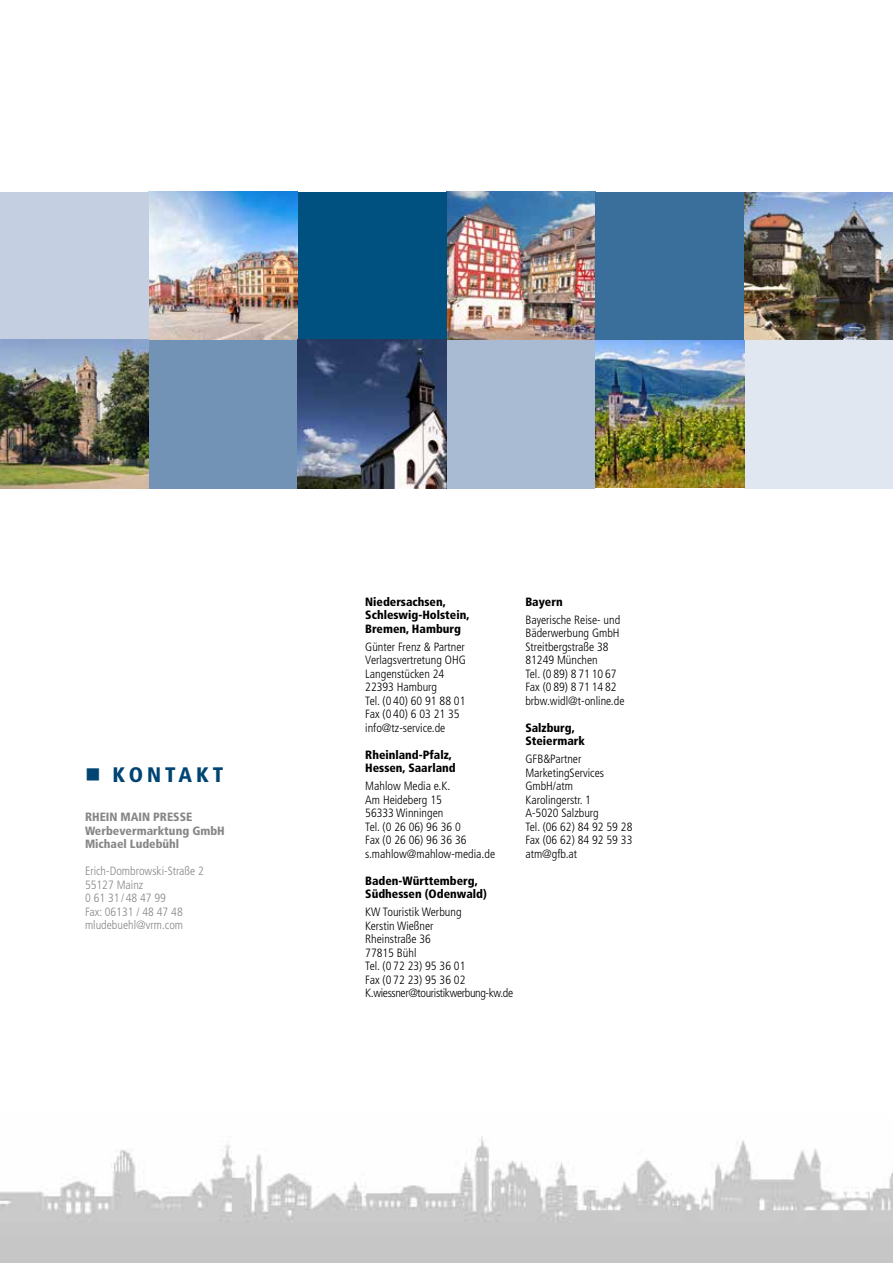
<style>
.page{position:relative;width:893px;height:1263px;background:#fff}
.page>*{position:absolute;margin:0;border:0;box-sizing:border-box;transform-origin:0 0}
.t1{font:900 condensed 21px "Frutiger LT Std";letter-spacing:.19em;color:#004473}
.t2{font:300 condensed 12px/13.5px "Frutiger LT Std";color:#000}
.t3{font:900 condensed 12px/13.5px "Frutiger LT Std";color:#000}
.t4{font:300 condensed 12px/13.5px "Frutiger LT Std";color:#878787}
.t5{font:900 condensed 12px/13.5px "Frutiger LT Std";color:#878787}
</style>
<div class="page">
<img style="left:744px;top:192px;width:149px;height:148px">
<img style="left:446px;top:192px;width:149px;height:148px">
<img style="left:149px;top:192px;width:149px;height:148px">
<div style="left:595px;top:192px;width:149px;height:148px;background:#396f9a"></div>
<div style="left:298px;top:192px;width:148px;height:148px;background:#00517f"></div>
<div style="left:0;top:192px;width:149px;height:148px;background:#c4cfe2"></div>
<div style="left:744px;top:340px;width:149px;height:149px;background:#e1e7f1"></div>
<div style="left:446px;top:340px;width:149px;height:149px;background:#a9bad3"></div>
<div style="left:149px;top:340px;width:149px;height:149px;background:#7292b6"></div>
<img style="left:595px;top:341px;width:149px;height:147px">
<img style="left:298px;top:340px;width:148px;height:149px">
<img style="left:0;top:340px;width:149px;height:149px">
<img style="left:0;top:1136px;width:893px;height:127px">
<h1 class="t1" style="left:85px;top:762px;width:140px">■ KONTAKT</h1>
<p class="t5" style="left:85px;top:810px;width:141px">RHEIN MAIN PRESSE<br>Werbevermarktung GmbH<br>Michael Ludebühl</p>
<p class="t4" style="left:85px;top:864px;width:120px">Erich-Dombrowski-Straße 2<br>55127 Mainz<br>0 61 31/ 48 47 99<br>Fax: 06131 / 48 47 48 mludebuehl@vrm.com</p>
<p class="t3" style="left:365px;top:595px;width:106px">Niedersachsen,<br>Schleswig-Holstein,<br>Bremen, Hamburg</p>
<p class="t2" style="left:365px;top:640px;width:102px">Günter Frenz &amp; Partner<br>Verlagsvertretung OHG<br>Langenstücken 24<br>22393 Hamburg<br>Tel. (0 40) 60 91 88 01<br>Fax (0 40) 6 03 21 35 info@tz-service.de</p>
<p class="t3" style="left:365px;top:748px;width:92px">Rheinland-Pfalz,<br>Hessen, Saarland</p>
<p class="t2" style="left:365px;top:779px;width:131px">Mahlow Media e.K.<br>Am Heideberg 15<br>56333 Winningen<br>Tel. (0 26 06) 96 36 0<br>Fax (0 26 06) 96 36 36 s.mahlow@mahlow-media.de</p>
<p class="t3" style="left:365px;top:874px;width:123px">Baden-Württemberg,<br>Südhessen (Odenwald)</p>
<p class="t2" style="left:365px;top:905px;width:150px">KW Touristik Werbung<br>Kerstin Wießner<br>Rheinstraße 36<br>77815 Bühl<br>Tel. (0 72 23) 95 36 01<br>Fax (0 72 23) 95 36 02<br>K.wiessner@touristikwerbung-kw.de</p>
<p class="t3" style="left:525px;top:595px;width:39px">Bayern</p>
<p class="t2" style="left:525px;top:613px;width:101px">Bayerische Reise- und<br>Bäderwerbung GmbH<br>Streitbergstraße 38<br>81249 München<br>Tel. (0 89) 87110 67<br>Fax (0 89) 87114 82 brbw.widl@t-online.de</p>
<p class="t3" style="left:525px;top:721px;width:61px">Salzburg,<br>Steiermark</p>
<p class="t2" style="left:525px;top:752px;width:109px">GFB&amp;Partner<br>MarketingServices<br>GmbH/atm<br>Karolingerstr. 1<br>A-5020 Salzburg<br>Tel. (06 62) 84 92 59 28<br>Fax (06 62) 84 92 59 33 atm@gfb.at</p>
</div>
